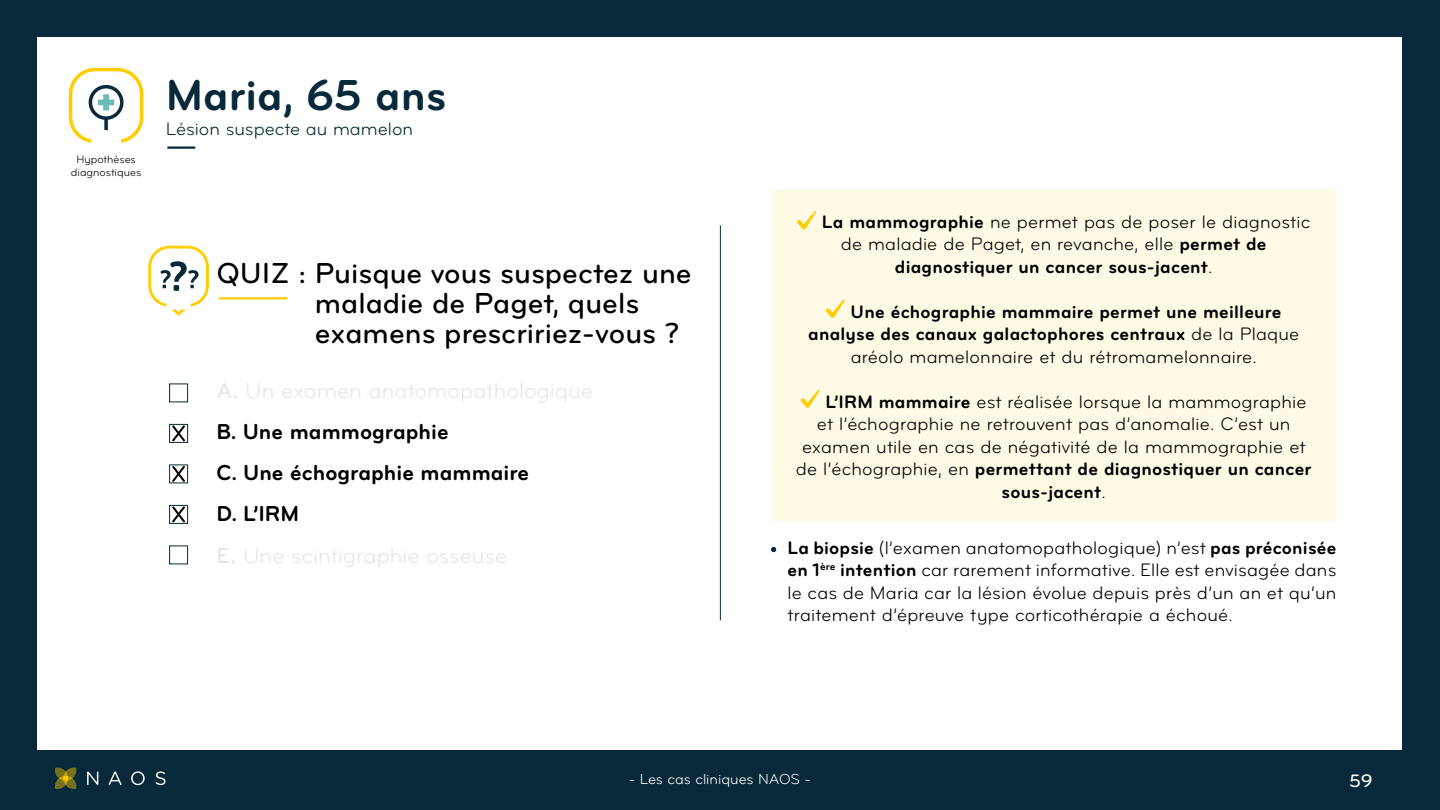
<style>
.page{position:relative;width:1440px;height:810px;background:#072939}
.page>*{position:absolute;margin:0;border:0;box-sizing:border-box;transform-origin:0 0}
.t1{font:45px "Bryant Naos Bold";color:#072939}
.t2{font:30px/30px "Bryant Naos Medium";color:#000}
.t3{font:22.5px "Bryant Naos Regular";color:#e6e6e6}
.t4{font:22.5px/41.2px "Bryant Naos Bold";color:#000}
.t5{font:18.75px/22.5px "Bryant Naos Regular";letter-spacing:.01em;color:#000;text-align:justify}
.t6{font:18.75px/22.5px "Bryant Naos Bold";letter-spacing:.01em;color:#000}
.t7{font:18.75px "Bryant Naos Regular";color:#072939}
.t8{font:18.75px "Bryant Naos Medium";color:#fff}
.t9{font:15px "Bryant Naos Regular";color:#fff}
.t10{font:11.25px/13.5px "Bryant Naos Regular";color:#000;text-align:center}
.s1{font-family:"Bryant Naos Medium"}
.s2{font-family:"Bryant Naos Bold"}
.s3{font-family:"Bryant Naos Regular"}
</style>
<div class="page">
<div style="left:38px;top:38px;width:1364px;height:712px;background:#fff"></div>
<svg style="left:156px;top:771px;width:9px;height:14px"></svg>
<svg style="left:87px;top:772px;width:11px;height:13px"></svg>
<svg style="left:109px;top:772px;width:13px;height:13px"></svg>
<svg style="left:131px;top:771px;width:14px;height:14px"></svg>
<svg style="left:55px;top:768px;width:21px;height:21px"></svg>
<hr style="left:720px;top:225px;width:1px;height:395px;background:#072939">
<svg style="left:69px;top:68px;width:74px;height:75px"></svg>
<hr style="left:168px;top:146px;width:26px;height:3px;background:#072939">
<svg style="left:148px;top:246px;width:61px;height:70px"></svg>
<hr style="left:220px;top:297px;width:66px;height:2px;background:#ffcd00">
<div style="left:169px;top:384px;width:19px;height:18px;border:1px solid #072939"></div>
<div style="left:169px;top:424px;width:19px;height:19px;border:1px solid #072939"></div>
<div style="left:169px;top:465px;width:19px;height:18px;border:1px solid #072939"></div>
<div style="left:169px;top:505px;width:19px;height:19px;border:1px solid #072939"></div>
<div style="left:169px;top:546px;width:19px;height:18px;border:1px solid #072939"></div>
<svg style="left:771px;top:547px;width:5px;height:5px"></svg>
<div style="left:771px;top:189px;width:565px;height:331px;background:#fffae6"></div>
<svg style="left:797px;top:211px;width:19px;height:19px"></svg>
<svg style="left:826px;top:300px;width:19px;height:18px"></svg>
<svg style="left:801px;top:390px;width:19px;height:18px"></svg>
<svg style="left:172px;top:425px;width:13px;height:16px"></svg>
<svg style="left:172px;top:466px;width:13px;height:16px"></svg>
<svg style="left:172px;top:506px;width:13px;height:16px"></svg>
<p class="t10" style="left:71px;top:152px;width:72px">Hypothèses diagnostiques</p>
<h1 class="t1" style="left:166px;top:68px;width:282px">Maria, 65 ans</h1>
<p class="t7" style="left:166px;top:118px;width:249px">Lésion suspecte au mamelon</p>
<h2 class="t2" style="left:315px;top:258px;width:378px;text-indent:-98px">QUIZ : Puisque vous suspectez une maladie de Paget, quels examens prescririez-vous ?</h2>
<p class="t3" style="left:216px;top:377px;width:378px"><span class="s1">A.</span> Un examen anatomopathologique</p>
<p class="t4" style="left:216px;top:411px;width:314px">B. Une mammographie<br>C. Une échographie mammaire<br>D. L’IRM</p>
<p class="t3" style="left:216px;top:542px;width:292px"><span class="s1">E.</span> Une scintigraphie osseuse</p>
<p class="t5" style="left:841px;top:211px;width:471px;text-indent:-19px"><span class="s2">La mammographie</span> ne permet pas de poser le diagnostic de maladie de Paget, en revanche, elle <span class="s2">permet de</span></p>
<p class="t6" style="left:895px;top:255px;width:319px">diagnostiquer un cancer sous-jacent<span class="s3">.</span></p>
<p class="t6" style="left:808px;top:300px;width:493px;text-indent:42px">Une échographie mammaire permet une meilleure analyse des canaux galactophores centraux <span class="s3">de la Plaque</span></p>
<p class="t5" style="left:851px;top:346px;width:408px">aréolo mamelonnaire et du rétromamelonnaire.</p>
<p class="t5" style="left:826px;top:391px;width:483px"><span class="s2">L’IRM mammaire</span> est réalisée lorsque la mammographie</p>
<p class="t5" style="left:817px;top:413px;width:475px">et l’échographie ne retrouvent pas d’anomalie. C’est un</p>
<p class="t5" style="left:802px;top:436px;width:505px">examen utile en cas de négativité de la mammographie et</p>
<p class="t6" style="left:796px;top:458px;width:517px;text-align:center"><span class="s3">de l’échographie, en</span> permettant de diagnostiquer un cancer sous-jacent<span class="s3">.</span></p>
<p class="t5" style="left:788px;top:536px;width:551px"><span class="s2">La biopsie</span> (l’examen anatomopathologique) n’est <span class="s2">pas préconisée en 1</span><sup>ère</sup> <span class="s2">intention</span> car rarement informative. Elle est envisagée dans le cas de Maria car la lésion évolue depuis près d’un an et qu’un traitement d’épreuve type corticothérapie a échoué.</p>
<p class="t9" style="left:629px;top:770px;width:184px">- Les cas cliniques NAOS -</p>
<p class="t8" style="left:1349px;top:769px;width:25px">59</p>
</div>
